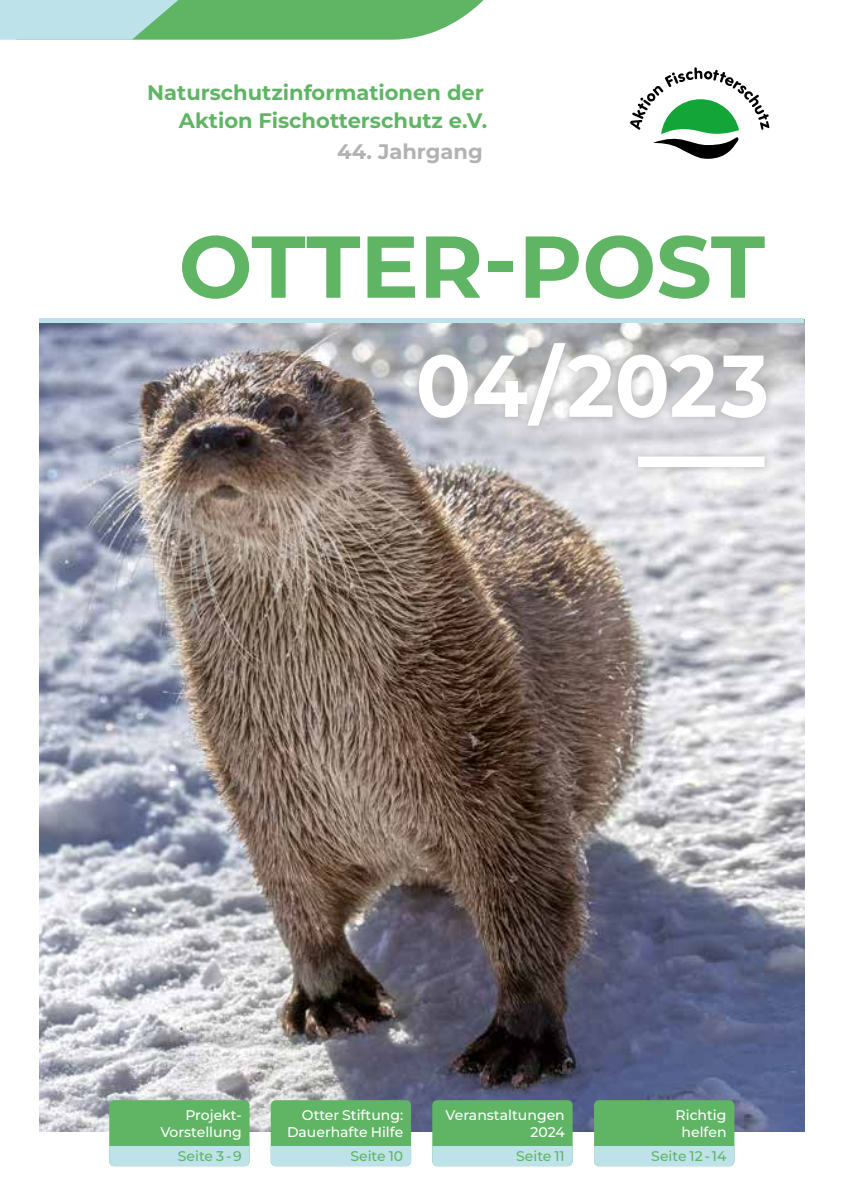
<style>
.page{position:relative;width:844px;height:1191px;background:#fff}
.page>*{position:absolute;margin:0;border:0;box-sizing:border-box;transform-origin:0 0}
.t1{font:700 87.5px "Montserrat";color:#60b565}
.t2{font:700 87.5px "Montserrat";letter-spacing:.005em;color:#fff;scale:.93 1}
.t3{font:700 21px/28px "Montserrat";color:#60b565;text-align:right}
.t4{font:700 21px "Montserrat";color:#b3b2b2}
.t5{font:500 14px/16.8px "Montserrat";color:#fff;text-align:right}
.t6{font:500 14px "Montserrat";color:#60b565}
</style>
<div class="page">
<img style="left:40px;top:322px;width:764px;height:809px">
<div style="left:40px;top:317px;width:764px;height:5px;background:#bee2e9"></div>
<svg style="left:630px;top:67px;width:139px;height:92px"></svg>
<svg style="left:0;top:0;width:484px;height:40px;background:#88c899"></svg>
<div style="left:109px;top:1100px;width:140px;height:66px;background:#60b565;border-radius:5px"></div>
<div style="left:109px;top:1146px;width:140px;height:20px;background:#bee2e9"></div>
<div style="left:432px;top:1100px;width:140px;height:66px;background:#60b565;border-radius:5px"></div>
<div style="left:432px;top:1146px;width:140px;height:20px;background:#bee2e9"></div>
<div style="left:594px;top:1100px;width:140px;height:66px;background:#60b565;border-radius:5px"></div>
<div style="left:594px;top:1146px;width:140px;height:20px;background:#bee2e9"></div>
<svg style="left:628px;top:447px;width:145px;height:29px;background:#e3e2e5"></svg>
<div style="left:637px;top:456px;width:127px;height:11px;background:#fff"></div>
<svg style="left:409px;top:334px;width:366px;height:101px;background:#c2c2c5"></svg>
<div style="left:271px;top:1100px;width:140px;height:66px;background:#60b565;border-radius:5px"></div>
<div style="left:271px;top:1146px;width:140px;height:20px;background:#bee2e9"></div>
<h2 class="t3" style="left:147px;top:77px;width:341px">Naturschutzinformationen der<br>Aktion Fischotterschutz e.V.</h2>
<h2 class="t4" style="left:337px;top:136px;width:147px">44. Jahrgang</h2>
<h1 class="t1" style="left:178px;top:203px;width:587px">OTTER-POST</h1>
<h1 class="t2" style="left:415px;top:323px;width:381px">04/2023</h1>
<p class="t5" style="left:160px;top:1106px;width:83px">Projekt-<br>Vorstellung</p>
<p class="t6" style="left:178px;top:1146px;width:66px">Seite 3 - 9</p>
<p class="t5" style="left:287px;top:1106px;width:118px">Otter Stiftung:<br>Dauerhafte Hilfe</p>
<p class="t6" style="left:350px;top:1146px;width:54px">Seite 10</p>
<p class="t5" style="left:445px;top:1106px;width:121px">Veranstaltungen<br>2024</p>
<p class="t6" style="left:516px;top:1146px;width:50px">Seite 11</p>
<p class="t5" style="left:675px;top:1106px;width:52px;text-align:center">Richtig helfen</p>
<p class="t6" style="left:651px;top:1146px;width:77px">Seite 12 - 14</p>
</div>
